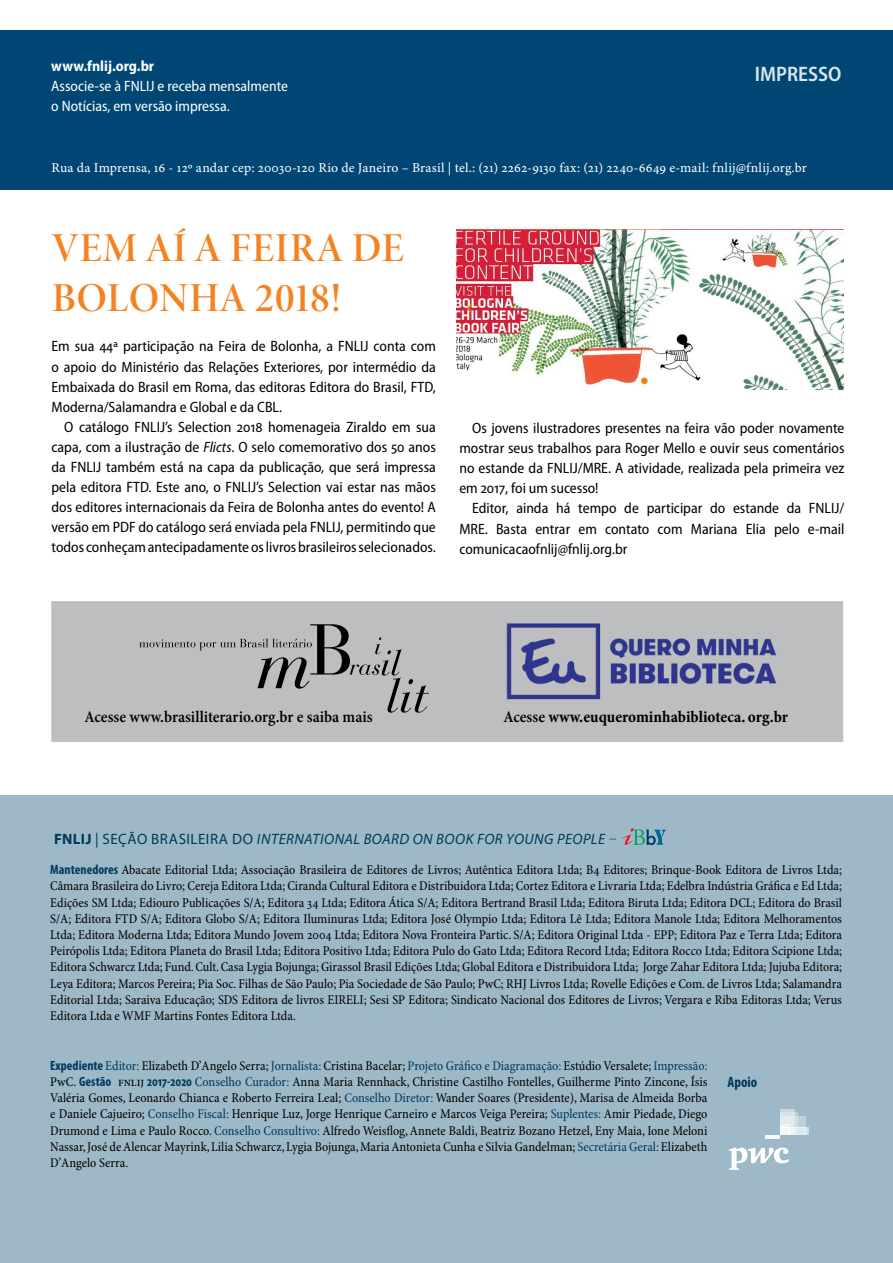
<style>
.page{position:relative;width:893px;height:1263px;background:#fff}
.page>*{position:absolute;margin:0;border:0;box-sizing:border-box;transform-origin:0 0}
.t1{font:41.25px/50.2px "Minion Pro Semibold Disp";letter-spacing:.02em;color:#f58220}
.t2{font:600 semi-condensed 21px "Myriad Pro";color:#dbe6ec}
.t3{font:600 condensed 16.5px "Minion Pro";color:#000}
.t4{font:700 condensed 16.5px "Minion Pro";color:#000}
.t5{font:semi-condensed 15px/20.1px "Myriad Pro";color:#000;text-align:justify}
.t6{font:italic 15px "Myriad Pro";letter-spacing:.035em;color:#003959}
.t7{font:semi-condensed 15px/20.1px "Myriad Pro";color:#fff}
.t8{font:700 semi-condensed 15px "Myriad Pro";color:#fff}
.t9{font:700 condensed 15px "Myriad Pro";color:#003959}
.t10{font:condensed 13.5px/16.2px "Minion Pro";color:#000;text-align:justify}
.t11{font:13.5px "Minion Pro Capt";letter-spacing:.01em;color:#fff}
.s1{font-style:italic}
.s2{font-weight:600}
.s3{font-weight:700;font-style:normal}
.s4{font-style:normal}
.s5{font-weight:300;font-style:normal}
.s6{font-family:"Myriad Pro";font-weight:700;color:#003959}
.s7{color:#003959}
</style>
<div class="page">
<div style="left:0;top:30px;width:893px;height:159px;background:#004674"></div>
<div style="left:0;top:795px;width:893px;height:468px;background:#9db9c8"></div>
<svg style="left:621px;top:828px;width:45px;height:17px"></svg>
<svg style="left:729px;top:1147px;width:60px;height:23px"></svg>
<svg style="left:805px;top:1128px;width:4px;height:7px"></svg>
<div style="left:798px;top:1116px;width:7px;height:12px;background:#bfd1db"></div>
<hr style="left:765px;top:1135px;width:15px;height:4px;background:#f6f9fa">
<div style="left:798px;top:1128px;width:7px;height:7px;background:#dee7ec"></div>
<hr style="left:780px;top:1109px;width:15px;height:3px;background:#fff">
<svg style="left:780px;top:1112px;width:18px;height:23px"></svg>
<div style="left:51px;top:601px;width:792px;height:141px;background:#bcbec0;border:2px solid #bcbec0"></div>
<svg style="left:139px;top:624px;width:290px;height:89px"></svg>
<img style="left:506px;top:623px;width:271px;height:76px">
<img style="left:457px;top:230px;width:386px;height:159px">
<p class="t8" style="left:51px;top:56px;width:104px">www.fnlij.org.br</p>
<p class="t7" style="left:51px;top:76px;width:238px">Associe-se à FNLIJ e receba mensalmente o Notícias, em versão impressa.</p>
<h2 class="t2" style="left:755px;top:63px;width:88px">IMPRESSO</h2>
<p class="t11" style="left:52px;top:159px;width:757px">Rua da Imprensa, 16 - 12º andar cep: 20030-120 Rio de Janeiro – Brasil | tel.: (21) 2262-9130 fax: (21) 2240-6649 e-mail: fnlij@fnlij.org.br</p>
<h1 class="t1" style="left:52px;top:224px;width:354px">VEM AÍ A FEIRA DE<br>BOLONHA 2018!</h1>
<p class="t5" style="left:52px;top:336px;width:386px">Em sua 44ª participação na Feira de Bolonha, a FNLIJ conta com o apoio do Ministério das Relações Exteriores, por intermédio da Embaixada do Brasil em Roma, das editoras Editora do Brasil, FTD, Moderna/Salamandra e Global e da CBL.</p>
<p class="t5" style="left:52px;top:417px;width:386px;text-indent:13px">O catálogo FNLIJ’s Selection 2018 homenageia Ziraldo em sua capa, com a ilustração de <span class="s1">Flicts</span>. O selo comemorativo dos 50 anos da FNLIJ também está na capa da publicação, que será impressa pela editora FTD. Este ano, o FNLIJ’s Selection vai estar nas mãos dos editores internacionais da Feira de Bolonha antes do evento! A versão em PDF do catálogo será enviada pela FNLIJ, permitindo que todos conheçam antecipadamente os livros brasileiros selecionados.</p>
<p class="t5" style="left:459px;top:418px;width:387px;text-indent:13px">Os jovens ilustradores presentes na feira vão poder novamente mostrar seus trabalhos para Roger Mello e ouvir seus comentários no estande da FNLIJ/MRE. A atividade, realizada pela primeira vez em 2017, foi um sucesso!</p>
<p class="t5" style="left:459px;top:498px;width:387px;text-indent:13px">Editor, ainda há tempo de participar do estande da FNLIJ/ MRE. Basta entrar em contato com Mariana Elia pelo e-mail comunicacaofnlij@fnlij.org.br</p>
<p class="t3" style="left:85px;top:707px;width:290px">Acesse www.brasilliterario.org.br e saiba mais</p>
<p class="t4" style="left:503px;top:707px;width:286px"><span class="s2">Acesse</span> www.euquerominhabiblioteca. org.br</p>
<p class="t6" style="left:54px;top:830px;width:564px"><span class="s3">FNLIJ</span> <span class="s4">| SEÇÃO BRASILEIRA DO</span> INTERNATIONAL BOARD ON BOOK FOR YOUNG PEOPLE <span class="s5">–</span></p>
<p class="t10" style="left:50px;top:862px;width:793px"><span class="s6">Mantenedores</span> Abacate Editorial Ltda; Associação Brasileira de Editores de Livros; Autêntica Editora Ltda; B4 Editores; Brinque-Book Editora de Livros Ltda; Câmara Brasileira do Livro; Cereja Editora Ltda; Ciranda Cultural Editora e Distribuidora Ltda; Cortez Editora e Livraria Ltda; Edelbra Indústria Gráfica e Ed Ltda; Edições SM Ltda; Ediouro Publicações S/A; Editora 34 Ltda; Editora Ática S/A; Editora Bertrand Brasil Ltda; Editora Biruta Ltda; Editora DCL; Editora do Brasil S/A; Editora FTD S/A; Editora Globo S/A; Editora Iluminuras Ltda; Editora José Olympio Ltda; Editora Lê Ltda; Editora Manole Ltda; Editora Melhoramentos Ltda; Editora Moderna Ltda; Editora Mundo Jovem 2004 Ltda; Editora Nova Fronteira Partic. S/A; Editora Original Ltda - EPP; Editora Paz e Terra Ltda; Editora Peirópolis Ltda; Editora Planeta do Brasil Ltda; Editora Positivo Ltda; Editora Pulo do Gato Ltda; Editora Record Ltda; Editora Rocco Ltda; Editora Scipione Ltda; Editora Schwarcz Ltda; Fund. Cult. Casa Lygia Bojunga; Girassol Brasil Edições Ltda; Global Editora e Distribuidora Ltda; Jorge Zahar Editora Ltda; Jujuba Editora; Leya Editora; Marcos Pereira; Pia Soc. Filhas de São Paulo; Pia Sociedade de São Paulo; PwC; RHJ Livros Ltda; Rovelle Edições e Com. de Livros Ltda; Salamandra Editorial Ltda; Saraiva Educação; SDS Editora de livros EIRELI; Sesi SP Editora; Sindicato Nacional dos Editores de Livros; Vergara e Riba Editoras Ltda; Verus Editora Ltda e WMF Martins Fontes Editora Ltda.</p>
<p class="t10" style="left:50px;top:1058px;width:659px"><span class="s6">Expediente</span> <span class="s7">Editor:</span> Elizabeth D’Angelo Serra; <span class="s7">Jornalista:</span> Cristina Bacelar; <span class="s7">Projeto Gráfico e Diagramação:</span> Estúdio Versalete; <span class="s7">Impressão:<br></span>PwC. <span class="s6">Gestão</span> FNLIJ <span class="s6">2017-2020</span> <span class="s7">Conselho Curador:</span> Anna Maria Rennhack, Christine Castilho Fontelles, Guilherme Pinto Zincone, Ísis Valéria Gomes, Leonardo Chianca e Roberto Ferreira Leal; <span class="s7">Conselho Diretor:</span> Wander Soares (Presidente), Marisa de Almeida Borba e Daniele Cajueiro; <span class="s7">Conselho Fiscal:</span> Henrique Luz, Jorge Henrique Carneiro e Marcos Veiga Pereira; <span class="s7">Suplentes:</span> Amir Piedade, Diego Drumond e Lima e Paulo Rocco. <span class="s7">Conselho Consultivo:</span> Alfredo Weisflog, Annete Baldi, Beatriz Bozano Hetzel, Eny Maia, Ione Meloni Nassar, José de Alencar Mayrink, Lilia Schwarcz, Lygia Bojunga, Maria Antonieta Cunha e Silvia Gandelman; <span class="s7">Secretária Geral:</span> Elizabeth D’Angelo Serra.</p>
<p class="t9" style="left:727px;top:1073px;width:31px">Apoio</p>
</div>
